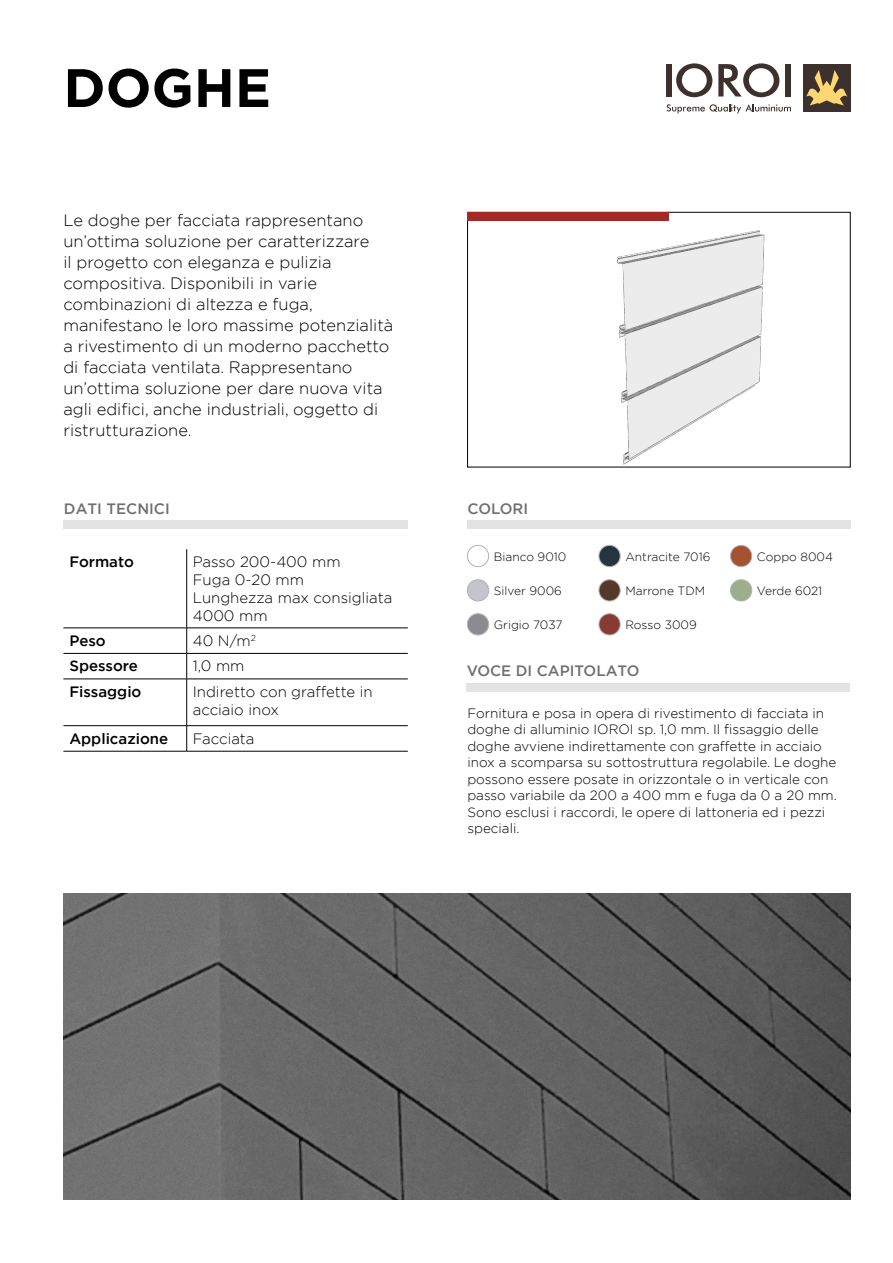
<style>
.page{position:relative;width:893px;height:1263px;background:#fff}
.page>*{position:absolute;margin:0;border:0;box-sizing:border-box;transform-origin:0 0}
.t1{font:700 54px "Gotham";color:#000}
.t2{font:300 16.5px/21px "Gotham";color:#000}
.t3{font:300 15px/18px "Gotham";color:#000}
.t4{font:500 15px "Gotham";color:#000}
.t5{font:500 15px "Gotham";color:#706f6f}
.t6{font:300 13.5px/16.5px "Gotham";color:#000}
.t7{font:300 12px "Gotham";color:#000}
</style>
<div class="page">
<div style="left:803px;top:64px;width:48px;height:47px;background:#3d312e"></div>
<svg style="left:806px;top:70px;width:41px;height:36px"></svg>
<svg style="left:667px;top:104px;width:124px;height:9px"></svg>
<div style="left:667px;top:64px;width:5px;height:32px;background:#3d312e"></div>
<svg style="left:676px;top:63px;width:36px;height:34px"></svg>
<svg style="left:718px;top:63px;width:61px;height:34px"></svg>
<div style="left:785px;top:64px;width:6px;height:32px;background:#3d312e"></div>
<img style="left:63px;top:893px;width:787px;height:306px">
<img style="left:617px;top:230px;width:148px;height:235px">
<div style="left:467px;top:212px;width:383px;height:255px;border:1px solid #000"></div>
<div style="left:467px;top:212px;width:202px;height:9px;background:#a42b25"></div>
<div style="left:63px;top:520px;width:345px;height:9px;background:#e3e3e3"></div>
<hr style="left:186px;top:549px;width:1px;height:79px;background:#000">
<svg style="left:186px;top:629px;width:1px;height:50px"></svg>
<hr style="left:186px;top:679px;width:1px;height:46px;background:#000">
<svg style="left:186px;top:726px;width:1px;height:25px"></svg>
<hr style="left:63px;top:628px;width:124px;height:1px;background:#000">
<hr style="left:187px;top:628px;width:221px;height:1px;background:#000">
<hr style="left:63px;top:653px;width:124px;height:1px;background:#000">
<hr style="left:187px;top:653px;width:221px;height:1px;background:#000">
<hr style="left:63px;top:679px;width:124px;height:1px;background:#000">
<hr style="left:187px;top:679px;width:221px;height:1px;background:#000">
<hr style="left:63px;top:725px;width:124px;height:1px;background:#000">
<hr style="left:187px;top:725px;width:221px;height:1px;background:#000">
<hr style="left:63px;top:751px;width:124px;height:1px;background:#000">
<hr style="left:187px;top:751px;width:221px;height:1px;background:#000">
<div style="left:467px;top:520px;width:383px;height:9px;background:#e3e3e3"></div>
<div style="left:730px;top:545px;width:22px;height:22px;background:#a5522e;border-radius:50%"></div>
<div style="left:730px;top:545px;width:22px;height:22px;border:1px solid #b3b2b2;border-radius:50%"></div>
<div style="left:730px;top:580px;width:22px;height:21px;background:#9cae8b;border-radius:50%"></div>
<div style="left:730px;top:580px;width:22px;height:21px;border:1px solid #b3b2b2;border-radius:50%"></div>
<div style="left:467px;top:545px;width:22px;height:22px;border:1px solid #b3b2b2;border-radius:50%"></div>
<div style="left:467px;top:580px;width:22px;height:21px;background:#c4c5cb;border-radius:50%"></div>
<div style="left:467px;top:580px;width:22px;height:21px;border:1px solid #b3b2b2;border-radius:50%"></div>
<div style="left:467px;top:614px;width:22px;height:21px;background:#8c8c90;border-radius:50%"></div>
<div style="left:467px;top:614px;width:22px;height:21px;border:1px solid #b3b2b2;border-radius:50%"></div>
<div style="left:599px;top:545px;width:21px;height:22px;background:#24353f;border-radius:50%"></div>
<div style="left:599px;top:545px;width:21px;height:22px;border:1px solid #b3b2b2;border-radius:50%"></div>
<div style="left:599px;top:580px;width:21px;height:21px;background:#54382a;border-radius:50%"></div>
<div style="left:599px;top:580px;width:21px;height:21px;border:1px solid #b3b2b2;border-radius:50%"></div>
<div style="left:599px;top:614px;width:21px;height:21px;background:#883a34;border-radius:50%"></div>
<div style="left:599px;top:614px;width:21px;height:21px;border:1px solid #b3b2b2;border-radius:50%"></div>
<div style="left:467px;top:683px;width:383px;height:9px;background:#e3e3e3"></div>
<p class="t1" style="left:63px;top:52px;width:209px">DOGHE</p>
<p class="t2" style="left:63px;top:209px;width:331px">Le doghe per facciata rappresentano un’ottima soluzione per caratterizzare<br>il progetto con eleganza e pulizia compositiva. Disponibili in varie combinazioni di altezza e fuga, manifestano le loro massime potenzialità a rivestimento di un moderno pacchetto di facciata ventilata. Rappresentano un’ottima soluzione per dare nuova vita agli edifici, anche industriali, oggetto di ristrutturazione.</p>
<p class="t5" style="left:64px;top:499px;width:107px">DATI TECNICI</p>
<p class="t4" style="left:69px;top:552px;width:66px">Formato</p>
<p class="t3" style="left:193px;top:552px;width:149px">Passo 200-400 mm</p>
<p class="t3" style="left:193px;top:570px;width:113px">Fuga 0-20 mm</p>
<p class="t3" style="left:193px;top:588px;width:201px">Lunghezza max consigliata<br>4000 mm</p>
<p class="t4" style="left:69px;top:631px;width:38px">Peso</p>
<p class="t3" style="left:193px;top:631px;width:65px">40 N/m<sup>2</sup></p>
<p class="t4" style="left:69px;top:656px;width:70px">Spessore</p>
<p class="t3" style="left:193px;top:657px;width:53px">1,0 mm</p>
<p class="t4" style="left:69px;top:682px;width:74px">Fissaggio</p>
<p class="t3" style="left:193px;top:682px;width:182px">Indiretto con graffette in acciaio inox</p>
<p class="t4" style="left:69px;top:728px;width:100px">Applicazione</p>
<p class="t3" style="left:193px;top:729px;width:63px">Facciata</p>
<p class="t5" style="left:467px;top:499px;width:62px">COLORI</p>
<p class="t7" style="left:625px;top:549px;width:87px">Antracite 7016</p>
<p class="t7" style="left:625px;top:583px;width:81px">Marrone TDM</p>
<p class="t7" style="left:625px;top:617px;width:73px">Rosso 3009</p>
<p class="t5" style="left:467px;top:661px;width:174px">VOCE DI CAPITOLATO</p>
<p class="t6" style="left:467px;top:704px;width:371px">Fornitura e posa in opera di rivestimento di facciata in doghe di alluminio IOROI sp. 1,0 mm. Il fissaggio delle doghe avviene indirettamente con graffette in acciaio inox a scomparsa su sottostruttura regolabile. Le doghe possono essere posate in orizzontale o in verticale con passo variabile da 200 a 400 mm e fuga da 0 a 20 mm.<br>Sono esclusi i raccordi, le opere di lattoneria ed i pezzi speciali.</p>
<p class="t7" style="left:494px;top:549px;width:74px">Bianco 9010</p>
<p class="t7" style="left:494px;top:583px;width:70px">Silver 9006</p>
<p class="t7" style="left:494px;top:617px;width:70px">Grigio 7037</p>
<p class="t7" style="left:757px;top:549px;width:78px">Coppo 8004</p>
<p class="t7" style="left:757px;top:583px;width:67px">Verde 6021</p>
</div>
